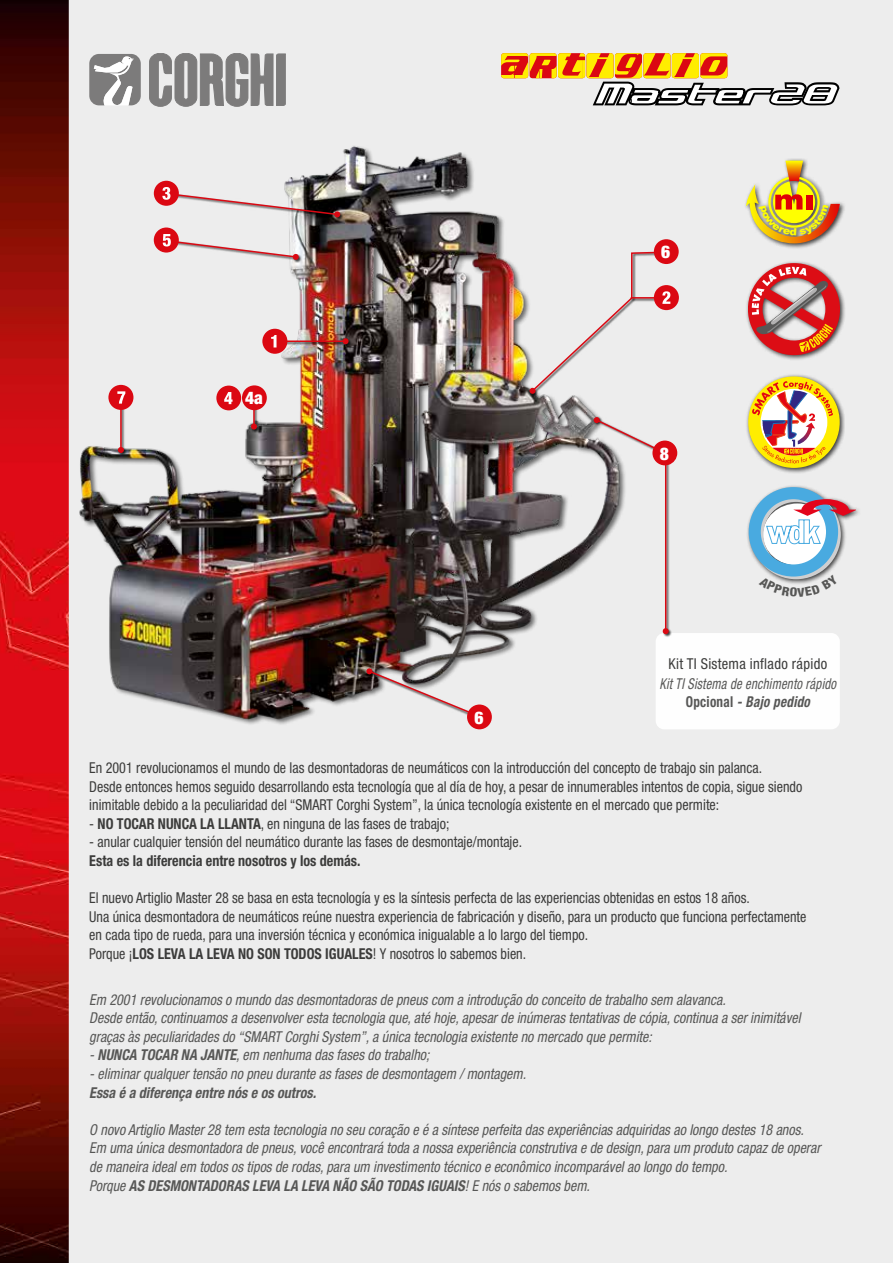
<style>
.page{position:relative;width:893px;height:1263px;background:#fff}
.page>*{position:absolute;margin:0;border:0;box-sizing:border-box;transform-origin:0 0}
.t1{font:900 condensed 17.55px "Helvetica Neue LT Std";color:#fff}
.t2{font:condensed 15px/18.6px "Helvetica Neue LT Std";color:#3c3c3b;scale:.94 1}
.t3{font:italic condensed 15px/18.6px "Helvetica Neue LT Std";color:#575756;scale:.94 1}
.t4{font:italic condensed 15px/18px "Helvetica Neue LT Std";color:#575756;text-align:center;scale:.84 1}
.t5{font:700 condensed 15px "Helvetica Neue LT Std";color:#3c3c3b;scale:.94 1}
.t6{font:italic 700 condensed 15px "Helvetica Neue LT Std";color:#575756;scale:.94 1}
.t7{font:condensed 15px "Helvetica Neue LT Std";letter-spacing:.02em;color:#3c3c3b}
.s1{font-weight:700;font-style:normal}
.s2{font-weight:700}
</style>
<div class="page">
<img style="left:0;top:0;width:58px;height:1263px">
<div style="left:58px;top:0;width:835px;height:1263px;background:#ededed"></div>
<div style="left:656px;top:633px;width:184px;height:96px;background:#fefefe;border-radius:9px"></div>
<img style="left:53px;top:123px;width:572px;height:647px">
<div style="left:746px;top:484px;width:116px;height:101px;background:#000;opacity:.75"></div>
<svg style="left:149px;top:53px;width:136px;height:53px"></svg>
<svg style="left:89px;top:54px;width:52px;height:51px;background:#a0a0a0"></svg>
<div style="left:284px;top:338px;width:68px;height:9px;background:#000;opacity:.75"></div>
<hr style="left:284px;top:340px;width:62px;height:2px;background:#db0812">
<svg style="left:343px;top:338px;width:6px;height:6px"></svg>
<div style="left:262px;top:329px;width:25px;height:25px;background:#db0812;border-radius:50%"></div>
<svg style="left:271px;top:335px;width:6px;height:12px"></svg>
<div style="left:165px;top:192px;width:178px;height:29px;background:#000;opacity:.75"></div>
<div style="left:154px;top:181px;width:25px;height:25px;background:#db0812;border-radius:50%"></div>
<svg style="left:162px;top:187px;width:178px;height:30px"></svg>
<div style="left:165px;top:239px;width:137px;height:24px;background:#000;opacity:.75"></div>
<div style="left:154px;top:227px;width:25px;height:26px;background:#db0812;border-radius:50%"></div>
<svg style="left:163px;top:234px;width:136px;height:26px"></svg>
<div style="left:743px;top:158px;width:102px;height:91px;background:#000;opacity:.75"></div>
<div style="left:745px;top:260px;width:101px;height:101px;background:#000;opacity:.75"></div>
<svg style="left:748px;top:263px;width:92px;height:92px"></svg>
<div style="left:745px;top:373px;width:100px;height:101px;background:#000;opacity:.75"></div>
<div style="left:748px;top:377px;width:91px;height:91px;background:#ffed00;border-radius:50%"></div>
<img style="left:752px;top:381px;width:81px;height:82px">
<div style="left:366px;top:668px;width:117px;height:52px;background:#ededed"></div>
<svg style="left:366px;top:668px;width:103px;height:47px"></svg>
<div style="left:467px;top:704px;width:25px;height:25px;background:#db0812;border-radius:50%"></div>
<svg style="left:501px;top:53px;width:338px;height:52px"></svg>
<div style="left:529px;top:251px;width:141px;height:146px;background:#000;opacity:.75"></div>
<div style="left:654px;top:285px;width:25px;height:25px;background:#db0812;border-radius:50%"></div>
<svg style="left:529px;top:251px;width:141px;height:143px"></svg>
<div style="left:654px;top:239px;width:25px;height:25px;background:#db0812;border-radius:50%"></div>
<div style="left:117px;top:389px;width:10px;height:67px;background:#000;opacity:.75"></div>
<hr style="left:120px;top:389px;width:2px;height:61px;background:#db0812">
<svg style="left:118px;top:447px;width:6px;height:6px"></svg>
<div style="left:108px;top:385px;width:25px;height:25px;background:#db0812;border-radius:50%"></div>
<svg style="left:117px;top:391px;width:8px;height:13px"></svg>
<div style="left:250px;top:401px;width:10px;height:32px;background:#000;opacity:.75"></div>
<hr style="left:253px;top:402px;width:2px;height:25px;background:#db0812">
<svg style="left:251px;top:424px;width:6px;height:6px"></svg>
<div style="left:216px;top:386px;width:25px;height:24px;background:#db0812;border-radius:50%"></div>
<svg style="left:224px;top:392px;width:9px;height:12px"></svg>
<div style="left:242px;top:385px;width:25px;height:25px;background:#db0812;border-radius:50%"></div>
<div style="left:662px;top:453px;width:10px;height:184px;background:#000;opacity:.75"></div>
<hr style="left:665px;top:453px;width:1px;height:178px;background:#db0812">
<svg style="left:662px;top:628px;width:7px;height:6px"></svg>
<svg style="left:594px;top:417px;width:83px;height:48px"></svg>
<svg style="left:746px;top:161px;width:94px;height:82px"></svg>
<svg style="left:749px;top:487px;width:107px;height:98px"></svg>
<p class="t1" style="left:245px;top:387px;width:19px">4a</p>
<p class="t1" style="left:474px;top:707px;width:11px">6</p>
<p class="t1" style="left:661px;top:241px;width:11px">6</p>
<p class="t1" style="left:660px;top:443px;width:11px">8</p>
<p class="t7" style="left:669px;top:655px;width:160px">Kit TI Sistema inflado rápido</p>
<p class="t4" style="left:660px;top:674px;width:216px">KitTISistema de enchimento rápido<br><span class="s1">Opcional</span> <span class="s2">-Bajo pedido</span></p>
<p class="t2" style="left:89px;top:758px;width:760px">En 2001 revolucionamos el mundo de las desmontadoras de neumáticos con la introducción del concepto de trabajo sin palanca.<br>Desde entonces hemos seguido desarrollando esta tecnología que al día de hoy, a pesar de innumerables intentos de copia, sigue siendo inimitable debido a la peculiaridad del “SMART Corghi System”, la única tecnología existente en el mercado que permite:</p>
<p class="t2" style="left:89px;top:814px;width:385px">- <span class="s2">NO TOCAR NUNCA LA LLANTA</span>, en ninguna de las fases de trabajo;</p>
<p class="t2" style="left:89px;top:833px;width:462px">- anular cualquier tensión del neumático durante las fases de desmontaje/montaje.</p>
<p class="t5" style="left:89px;top:851px;width:290px">Esta es la diferencia entre nosotros y los demás.</p>
<p class="t2" style="left:89px;top:888px;width:764px">El nuevo Artiglio Master 28 se basa en esta tecnología y es la síntesis perfecta de las experiencias obtenidas en estos 18 años.<br>Una única desmontadora de neumáticos reúne nuestra experiencia de fabricación y diseño, para un producto que funciona perfectamente en cada tipo de rueda, para una inversión técnica y económica inigualable a lo largo del tiempo.<br>Porque ¡<span class="s2">LOS LEVA LA LEVA NO SON TODOS IGUALES</span>! Y nosotros lo sabemos bien.</p>
<p class="t3" style="left:89px;top:990px;width:762px">Em 2001 revolucionamoso mundo dasdesmontadorasde pneuscom a introdução do conceito de trabalho sem alavanca.<br>Desde então,continuamosa desenvolveresta tecnologia que,até hoje,apesarde inúmerastentativasde cópia,continua a serinimitável graçasàspeculiaridadesdo “SMART CorghiSystem”,a única tecnologia existente no mercado que permite:<br>-<span class="s2">NUNCA TOCAR NA JANTE</span>,em nenhuma dasfasesdo trabalho;<br>-eliminarqualquertensão no pneu durante asfasesde desmontagem /montagem.</p>
<p class="t6" style="left:89px;top:1083px;width:247px">Essa é a diferença entre nóse osoutros.</p>
<p class="t3" style="left:89px;top:1120px;width:783px">O novo Artiglio Master28 tem esta tecnologia no seu coração e é a síntese perfeita dasexperiênciasadquiridasao longo destes18 anos.<br>Em uma única desmontadora de pneus,você encontrará toda a nossa experiência construtiva e de design,para um produto capazde operar de maneira idealem todosostiposde rodas,para um investimento técnico e econômico incomparávelao longo do tempo.<br>Porque <span class="s2">AS DESMONTADORAS LEVA LA LEVA NÃO SÃO TODAS IGUAIS</span>!E nóso sabemosbem.</p>
</div>
